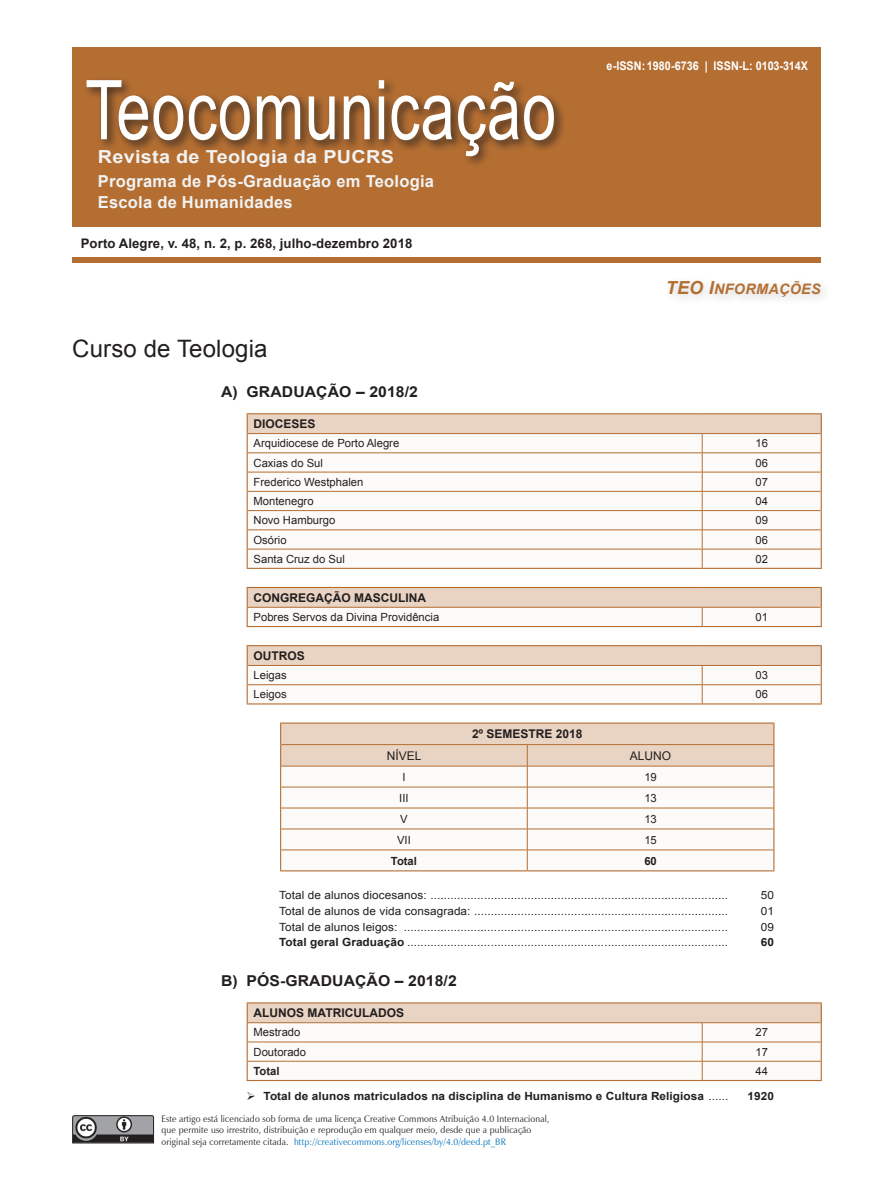
<style>
.page{position:relative;width:893px;height:1191px;background:#fff}
.page>*{position:absolute;margin:0;border:0;box-sizing:border-box;transform-origin:0 0}
.t1{font:82.5px "Arial Narrow";letter-spacing:.01em;color:#fff;scale:.91 1}
.t2{font:24px "Arial";letter-spacing:.005em;color:#231f20}
.t3{font:700 18px "Arial";letter-spacing:.015em;color:#f2f3f4;scale:1.1 1}
.t4{font:700 16.5px/21px "Arial";letter-spacing:.015em;color:#f2f3f4}
.t5{font:700 15px "Arial";letter-spacing:.005em;color:#231f20;scale:1.05 1}
.t6{font:14.4px "Arial Bold Italic MT SC800";letter-spacing:.02em;color:#b46e32}
.t7{font:700 13.2px "Arial";letter-spacing:.005em;color:#231f20}
.t8{font:700 12px "Arial";color:#231f20}
.t9{font:700 12px "Arial";letter-spacing:.005em;color:#fff;scale:.9 1}
.t10{font:12px "Arial";color:#231f20}
.t11{font:11.25px "Arial";color:#231f20;scale:1.05 1}
.t12{font:11.25px "Arial";color:#231f20}
.t13{font:700 11.25px "Arial";letter-spacing:.005em;color:#231f20;scale:1.05 1}
.t14{font:700 11.25px "Arial";letter-spacing:.005em;color:#231f20}
.t15{font:9.45px/11.2px "Zapf Humanist 601 BT";letter-spacing:.015em;color:#231f20;scale:.93 1}
.s1{font-size:18px}
.s2{font-weight:700}
.s3{font-weight:400}
.s4{color:#0072bc}
</style>
<div class="page">
<svg style="left:72px;top:1115px;width:82px;height:28px;background:#7b7a7c"></svg>
<div style="left:662px;top:275px;width:170px;height:34px;background:#231f20;opacity:.2"></div>
<div style="left:72px;top:47px;width:749px;height:179px;background:#b46e32"></div>
<div style="left:83px;top:76px;width:483px;height:92px;background:#231f20;opacity:.75"></div>
<div style="left:72px;top:257px;width:749px;height:5px;background:#b46e32"></div>
<div style="left:247px;top:414px;width:574px;height:19px;background:#e9d3c2"></div>
<svg style="left:248px;top:434px;width:573px;height:134px"></svg>
<hr style="left:247px;top:413px;width:455px;height:1px;background:#b46e32">
<hr style="left:702px;top:413px;width:120px;height:1px;background:#b46e32">
<svg style="left:247px;top:414px;width:1px;height:154px"></svg>
<svg style="left:821px;top:414px;width:1px;height:154px"></svg>
<hr style="left:247px;top:568px;width:455px;height:1px;background:#b46e32">
<hr style="left:702px;top:568px;width:120px;height:1px;background:#b46e32">
<hr style="left:248px;top:433px;width:454px;height:1px;background:#b46e32">
<hr style="left:702px;top:433px;width:119px;height:1px;background:#b46e32">
<hr style="left:248px;top:452px;width:454px;height:1px;background:#b46e32">
<hr style="left:702px;top:452px;width:119px;height:1px;background:#b46e32">
<hr style="left:248px;top:472px;width:454px;height:1px;background:#b46e32">
<hr style="left:702px;top:472px;width:119px;height:1px;background:#b46e32">
<hr style="left:248px;top:491px;width:454px;height:1px;background:#b46e32">
<hr style="left:702px;top:491px;width:119px;height:1px;background:#b46e32">
<hr style="left:248px;top:510px;width:454px;height:1px;background:#b46e32">
<hr style="left:702px;top:510px;width:119px;height:1px;background:#b46e32">
<hr style="left:248px;top:529px;width:454px;height:1px;background:#b46e32">
<hr style="left:702px;top:529px;width:119px;height:1px;background:#b46e32">
<hr style="left:248px;top:549px;width:454px;height:1px;background:#b46e32">
<hr style="left:702px;top:549px;width:119px;height:1px;background:#b46e32">
<svg style="left:702px;top:434px;width:1px;height:134px"></svg>
<hr style="left:247px;top:587px;width:455px;height:1px;background:#b46e32">
<hr style="left:702px;top:587px;width:120px;height:1px;background:#b46e32">
<svg style="left:247px;top:588px;width:575px;height:38px"></svg>
<hr style="left:247px;top:626px;width:455px;height:1px;background:#b46e32">
<hr style="left:702px;top:626px;width:120px;height:1px;background:#b46e32">
<hr style="left:247px;top:645px;width:455px;height:1px;background:#b46e32">
<hr style="left:702px;top:645px;width:120px;height:1px;background:#b46e32">
<svg style="left:247px;top:646px;width:575px;height:57px"></svg>
<hr style="left:247px;top:703px;width:455px;height:1px;background:#b46e32">
<hr style="left:702px;top:703px;width:120px;height:1px;background:#b46e32">
<hr style="left:280px;top:722px;width:247px;height:1px;background:#b46e32">
<hr style="left:527px;top:722px;width:247px;height:1px;background:#b46e32">
<svg style="left:280px;top:723px;width:494px;height:147px"></svg>
<hr style="left:280px;top:870px;width:247px;height:1px;background:#b46e32">
<hr style="left:527px;top:870px;width:247px;height:1px;background:#b46e32">
<hr style="left:247px;top:1002px;width:455px;height:1px;background:#b46e32">
<hr style="left:702px;top:1002px;width:120px;height:1px;background:#b46e32">
<hr style="left:247px;top:1080px;width:455px;height:1px;background:#b46e32">
<hr style="left:702px;top:1080px;width:120px;height:1px;background:#b46e32">
<svg style="left:247px;top:1003px;width:575px;height:77px"></svg>
<h1 class="t1" style="left:85px;top:50px;width:519px">Teocomunicação</h1>
<h3 class="t3" style="left:98px;top:145px;width:271px">Revista de Teologia da PUCRS</h3>
<h3 class="t4" style="left:98px;top:172px;width:338px">Programa de Pós-Graduação em Teologia<br>Escola de Humanidades</h3>
<p class="t7" style="left:81px;top:235px;width:333px">Porto Alegre, v. 48, n. 2, p. 268, julho-dezembro 2018</p>
<p class="t9" style="left:607px;top:58px;width:225px">e-ISSN:1980-6736 | ISSN-L: 0103-314X</p>
<p class="t6" style="left:666px;top:279px;width:156px"><span class="s1">TEO I</span>NFORMAÇÕES</p>
<h2 class="t2" style="left:72px;top:333px;width:197px">Curso de Teologia</h2>
<h3 class="t5" style="left:221px;top:381px;width:189px">A) GRADUAÇÃO – 2018/2</h3>
<p class="t8" style="left:254px;top:416px;width:64px">DIOCESES</p>
<p class="t12" style="left:254px;top:436px;width:147px">Arquidiocese de Porto Alegre</p>
<p class="t12" style="left:755px;top:436px;width:14px">16</p>
<p class="t12" style="left:254px;top:455px;width:71px">Caxias do Sul</p>
<p class="t12" style="left:755px;top:455px;width:14px">06</p>
<p class="t12" style="left:254px;top:474px;width:111px">Frederico Westphalen</p>
<p class="t12" style="left:755px;top:474px;width:14px">07</p>
<p class="t12" style="left:254px;top:494px;width:62px">Montenegro</p>
<p class="t12" style="left:755px;top:494px;width:14px">04</p>
<p class="t12" style="left:254px;top:513px;width:83px">Novo Hamburgo</p>
<p class="t12" style="left:755px;top:513px;width:14px">09</p>
<p class="t12" style="left:254px;top:532px;width:35px">Osório</p>
<p class="t12" style="left:755px;top:532px;width:14px">06</p>
<p class="t12" style="left:254px;top:551px;width:93px">Santa Cruz do Sul</p>
<p class="t12" style="left:755px;top:551px;width:14px">02</p>
<p class="t8" style="left:254px;top:589px;width:174px">CONGREGAÇÃO MASCULINA</p>
<p class="t12" style="left:254px;top:609px;width:187px">Pobres Servos da Divina Providência</p>
<p class="t12" style="left:755px;top:609px;width:14px">01</p>
<p class="t8" style="left:254px;top:648px;width:53px">OUTROS</p>
<p class="t12" style="left:254px;top:668px;width:35px">Leigas</p>
<p class="t12" style="left:755px;top:668px;width:14px">03</p>
<p class="t12" style="left:254px;top:687px;width:35px">Leigos</p>
<p class="t12" style="left:755px;top:687px;width:14px">06</p>
<p class="t8" style="left:472px;top:726px;width:32px">2º Semestre</p>
<p class="t8" style="left:556px;top:726px;width:28px">2018</p>
<p class="t10" style="left:387px;top:747px;width:32px">Nível</p>
<p class="t10" style="left:630px;top:747px;width:33px">Aluno</p>
<p class="t12" style="left:402px;top:769px;width:5px">I</p>
<p class="t12" style="left:644px;top:769px;width:14px">19</p>
<p class="t12" style="left:399px;top:790px;width:11px">III</p>
<p class="t12" style="left:644px;top:790px;width:14px">13</p>
<p class="t12" style="left:400px;top:811px;width:9px">V</p>
<p class="t12" style="left:644px;top:811px;width:14px">13</p>
<p class="t12" style="left:397px;top:832px;width:15px">VII</p>
<p class="t12" style="left:644px;top:832px;width:14px">15</p>
<p class="t14" style="left:391px;top:853px;width:28px">Total</p>
<p class="t14" style="left:644px;top:853px;width:14px">60</p>
<p class="t11" style="left:279px;top:888px;width:429px">Total de alunos diocesanos: .........................................................................................</p>
<p class="t11" style="left:761px;top:888px;width:14px">50</p>
<p class="t11" style="left:279px;top:903px;width:429px">Total de alunos de vida consagrada: ............................................................................</p>
<p class="t11" style="left:761px;top:903px;width:14px">01</p>
<p class="t11" style="left:279px;top:919px;width:429px">Total de alunos leigos: .................................................................................................</p>
<p class="t11" style="left:761px;top:919px;width:14px">09</p>
<p class="t11" style="left:279px;top:935px;width:429px"><span class="s2">Total geral Graduação</span> ................................................................................................</p>
<p class="t13" style="left:761px;top:935px;width:14px">60</p>
<h3 class="t5" style="left:221px;top:970px;width:226px">B) PÓS-GRADUAÇÃO – 2018/2</h3>
<p class="t8" style="left:254px;top:1005px;width:18px">Alunos</p>
<p class="t8" style="left:308px;top:1005px;width:9px">matriculados</p>
<p class="t12" style="left:254px;top:1025px;width:48px">Mestrado</p>
<p class="t12" style="left:755px;top:1025px;width:14px">27</p>
<p class="t12" style="left:254px;top:1044px;width:54px">Doutorado</p>
<p class="t12" style="left:755px;top:1044px;width:14px">17</p>
<p class="t14" style="left:254px;top:1063px;width:28px">Total</p>
<p class="t12" style="left:755px;top:1063px;width:14px">44</p>
<p class="t13" style="left:247px;top:1088px;width:460px">➢ Total de alunos matriculados na disciplina de Humanismo e Cultura Religiosa <span class="s3">......</span></p>
<p class="t13" style="left:747px;top:1088px;width:27px">1920</p>
<p class="t15" style="left:162px;top:1113px;width:419px">Este artigo está licenciado sob forma de uma licença Creative Commons Atribuição 4.0 Internacional, que permite uso irrestrito, distribuição e reprodução em qualquer meio, desde que a publicação original seja corretamente citada. <span class="s4">http://creativecommons.org/licenses/by/4.0/deed.pt_BR</span></p>
</div>
